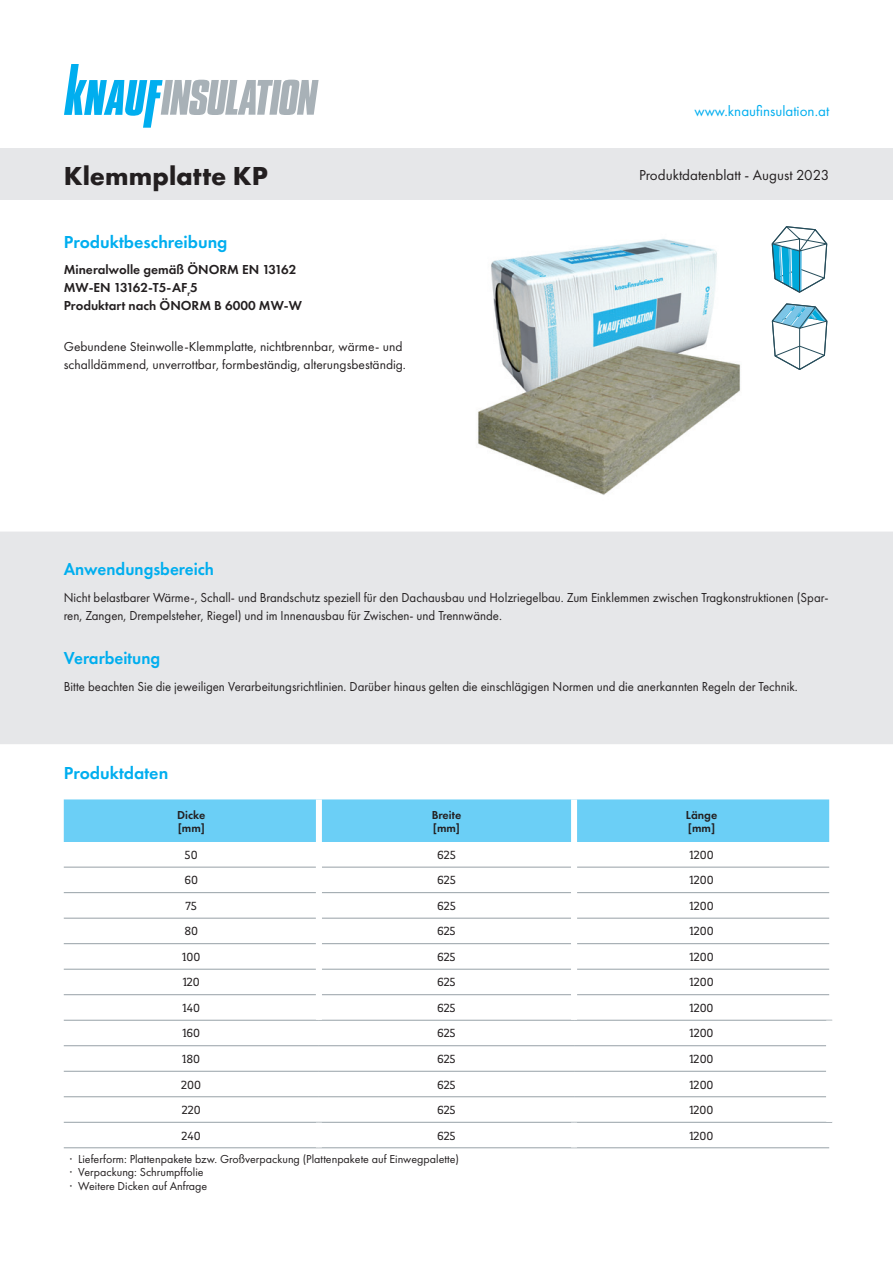
<style>
.page{position:relative;width:893px;height:1263px;background:#fff}
.page>*{position:absolute;margin:0;border:0;box-sizing:border-box;transform-origin:0 0}
.t1{font:700 27px "Futura PT";color:#231f20}
.t2{font:600 18px "Futura PT";color:#00aeef}
.t3{font:600 18px "Futura PT";color:#00aeef;scale:.95 1}
.t4{font:15px "Futura PT";color:#231f20}
.t5{font:15px "Futura PT";color:#00aeef}
.t6{font:13.5px/18px "Futura PT";color:#231f20;scale:.95 1}
.t7{font:13.5px/18px "Futura PT";color:#231f20}
.t8{font:600 13.5px/18px "Futura PT";color:#231f20}
.t9{font:12px/13.5px "Futura PT";color:#231f20}
.t10{font:12px "Dobra Slab";color:#231f20}
.t11{font:600 12px/13.5px "Futura PT";color:#231f20}
</style>
<div class="page">
<svg style="left:64px;top:64px;width:255px;height:64px"></svg>
<div style="left:0;top:149px;width:893px;height:51px;background:#e6e7e9"></div>
<div style="left:1px;top:532px;width:891px;height:211px;background:#e6e7e9"></div>
<div style="left:0;top:531px;width:893px;height:213px;border:2px solid #e6e7e9"></div>
<img style="left:477px;top:239px;width:264px;height:256px">
<div style="left:64px;top:799px;width:765px;height:43px;background:#6bcff6"></div>
<hr style="left:64px;top:867px;width:252px;height:1px;background:#97a1a7">
<hr style="left:322px;top:867px;width:249px;height:1px;background:#97a1a7">
<hr style="left:577px;top:867px;width:252px;height:1px;background:#97a1a7">
<hr style="left:64px;top:892px;width:252px;height:1px;background:#97a1a7">
<hr style="left:322px;top:892px;width:249px;height:1px;background:#97a1a7">
<hr style="left:577px;top:892px;width:252px;height:1px;background:#97a1a7">
<hr style="left:64px;top:918px;width:252px;height:1px;background:#97a1a7">
<hr style="left:322px;top:918px;width:249px;height:1px;background:#97a1a7">
<hr style="left:577px;top:918px;width:252px;height:1px;background:#97a1a7">
<hr style="left:64px;top:943px;width:252px;height:1px;background:#97a1a7">
<hr style="left:322px;top:943px;width:249px;height:1px;background:#97a1a7">
<hr style="left:577px;top:943px;width:252px;height:1px;background:#97a1a7">
<hr style="left:64px;top:969px;width:252px;height:1px;background:#97a1a7">
<hr style="left:322px;top:969px;width:249px;height:1px;background:#97a1a7">
<hr style="left:577px;top:969px;width:252px;height:1px;background:#97a1a7">
<hr style="left:64px;top:994px;width:252px;height:1px;background:#97a1a7">
<hr style="left:322px;top:994px;width:249px;height:1px;background:#97a1a7">
<hr style="left:577px;top:994px;width:252px;height:1px;background:#97a1a7">
<hr style="left:64px;top:1020px;width:255px;height:1px;background:#97a1a7">
<hr style="left:319px;top:1020px;width:255px;height:1px;background:#97a1a7">
<hr style="left:574px;top:1020px;width:258px;height:1px;background:#97a1a7">
<hr style="left:64px;top:1045px;width:255px;height:1px;background:#97a1a7">
<hr style="left:319px;top:1045px;width:255px;height:1px;background:#97a1a7">
<hr style="left:574px;top:1045px;width:252px;height:1px;background:#97a1a7">
<hr style="left:64px;top:1071px;width:255px;height:1px;background:#97a1a7">
<hr style="left:319px;top:1071px;width:255px;height:1px;background:#97a1a7">
<hr style="left:574px;top:1071px;width:252px;height:1px;background:#97a1a7">
<hr style="left:64px;top:1096px;width:255px;height:1px;background:#97a1a7">
<hr style="left:319px;top:1096px;width:255px;height:1px;background:#97a1a7">
<hr style="left:574px;top:1096px;width:252px;height:1px;background:#97a1a7">
<hr style="left:64px;top:1122px;width:255px;height:1px;background:#97a1a7">
<hr style="left:319px;top:1122px;width:255px;height:1px;background:#97a1a7">
<hr style="left:574px;top:1122px;width:258px;height:1px;background:#97a1a7">
<hr style="left:64px;top:1147px;width:255px;height:1px;background:#97a1a7">
<hr style="left:319px;top:1147px;width:255px;height:1px;background:#97a1a7">
<hr style="left:574px;top:1147px;width:255px;height:1px;background:#97a1a7">
<div style="left:316px;top:799px;width:6px;height:43px;background:#fff"></div>
<div style="left:571px;top:799px;width:6px;height:43px;background:#fff"></div>
<div style="left:826px;top:1020px;width:6px;height:26px;background:#fff"></div>
<svg style="left:771px;top:226px;width:57px;height:67px"></svg>
<svg style="left:771px;top:303px;width:57px;height:67px"></svg>
<p class="t5" style="left:694px;top:102px;width:136px">www.knaufinsulation.at</p>
<h1 class="t1" style="left:64px;top:158px;width:206px">Klemmplatte KP</h1>
<p class="t4" style="left:639px;top:166px;width:192px">Produktdatenblatt - August 2023</p>
<h2 class="t2" style="left:64px;top:230px;width:165px">Produktbeschreibung</h2>
<p class="t8" style="left:64px;top:260px;width:240px">Mineralwolle gemäß ÖNORM EN 13162<br>MW-EN 13162-T5-AF<sub>r</sub>5<br>Produktart nach ÖNORM B 6000 MW-W</p>
<p class="t7" style="left:64px;top:337px;width:344px">Gebundene Steinwolle-Klemmplatte, nichtbrennbar, wärme- und schalldämmend, unverrottbar, formbeständig, alterungsbeständig.</p>
<h2 class="t3" style="left:64px;top:558px;width:160px">Anwendungsbereich</h2>
<p class="t6" style="left:64px;top:588px;width:807px">Nicht belastbarer Wärme-, Schall- und Brandschutz speziell für den Dachausbau und Holzriegelbau. Zum Einklemmen zwischen Tragkonstruktionen (Spar&shy;ren, Zangen, Drempelsteher, Riegel) und im Innenausbau für Zwischen- und Trennwände.</p>
<h2 class="t3" style="left:64px;top:647px;width:103px">Verarbeitung</h2>
<p class="t6" style="left:64px;top:677px;width:774px">Bitte beachten Sie die jeweiligen Verarbeitungsrichtlinien. Darüber hinaus gelten die einschlägigen Normen und die anerkannten Regeln der Technik.</p>
<h2 class="t2" style="left:64px;top:762px;width:106px">Produktdaten</h2>
<p class="t11" style="left:177px;top:808px;width:30px">Dicke [mm]</p>
<p class="t11" style="left:432px;top:808px;width:31px">Breite [mm]</p>
<p class="t11" style="left:686px;top:808px;width:33px">Länge [mm]</p>
<p class="t10" style="left:185px;top:848px;width:14px">50</p>
<p class="t10" style="left:437px;top:848px;width:20px">625</p>
<p class="t10" style="left:690px;top:848px;width:26px">1200</p>
<p class="t10" style="left:184px;top:873px;width:15px">60</p>
<p class="t10" style="left:437px;top:873px;width:20px">625</p>
<p class="t10" style="left:690px;top:873px;width:26px">1200</p>
<p class="t10" style="left:186px;top:899px;width:13px">75</p>
<p class="t10" style="left:437px;top:899px;width:20px">625</p>
<p class="t10" style="left:690px;top:899px;width:26px">1200</p>
<p class="t10" style="left:184px;top:924px;width:15px">80</p>
<p class="t10" style="left:437px;top:924px;width:20px">625</p>
<p class="t10" style="left:690px;top:924px;width:26px">1200</p>
<p class="t10" style="left:182px;top:950px;width:20px">100</p>
<p class="t10" style="left:437px;top:950px;width:20px">625</p>
<p class="t10" style="left:690px;top:950px;width:26px">1200</p>
<p class="t10" style="left:183px;top:975px;width:19px">120</p>
<p class="t10" style="left:437px;top:975px;width:20px">625</p>
<p class="t10" style="left:689px;top:975px;width:26px">1200</p>
<p class="t10" style="left:183px;top:1001px;width:19px">140</p>
<p class="t10" style="left:437px;top:1001px;width:20px">625</p>
<p class="t10" style="left:689px;top:1001px;width:26px">1200</p>
<p class="t10" style="left:182px;top:1026px;width:19px">160</p>
<p class="t10" style="left:437px;top:1026px;width:20px">625</p>
<p class="t10" style="left:689px;top:1026px;width:26px">1200</p>
<p class="t10" style="left:182px;top:1052px;width:19px">180</p>
<p class="t10" style="left:437px;top:1052px;width:20px">625</p>
<p class="t10" style="left:689px;top:1052px;width:26px">1200</p>
<p class="t10" style="left:181px;top:1077px;width:21px">200</p>
<p class="t10" style="left:437px;top:1077px;width:20px">625</p>
<p class="t10" style="left:689px;top:1077px;width:26px">1200</p>
<p class="t10" style="left:182px;top:1103px;width:21px">220</p>
<p class="t10" style="left:437px;top:1103px;width:20px">625</p>
<p class="t10" style="left:689px;top:1103px;width:26px">1200</p>
<p class="t10" style="left:182px;top:1128px;width:21px">240</p>
<p class="t10" style="left:437px;top:1128px;width:20px">625</p>
<p class="t10" style="left:689px;top:1128px;width:26px">1200</p>
<p class="t9" style="left:70px;top:1152px;width:391px">· Lieferform: Plattenpakete bzw. Großverpackung (Plattenpakete auf Einwegpalette) · Verpackung: Schrumpffolie<br>· Weitere Dicken auf Anfrage</p>
</div>
